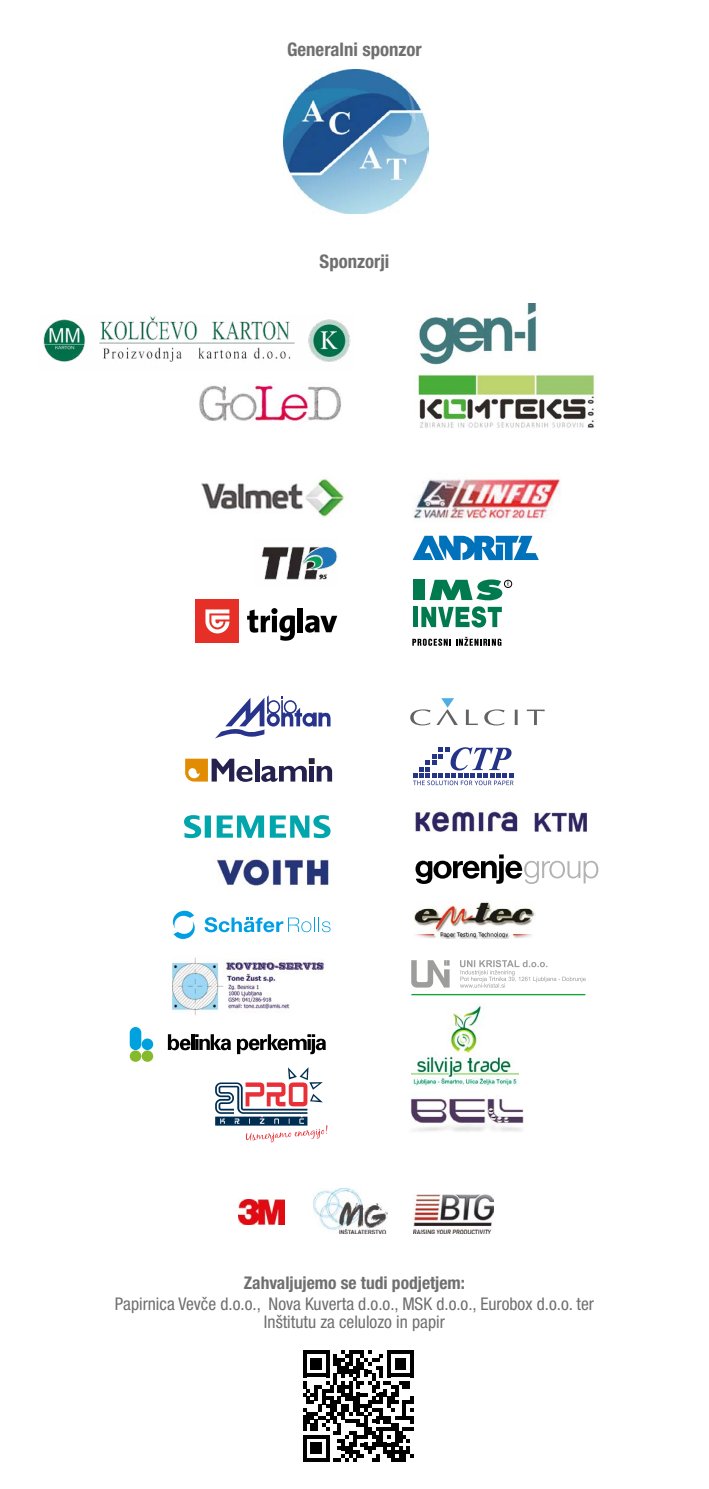
<style>
.page{position:relative;width:709px;height:1489px;background:#fff}
.page>*{position:absolute;margin:0;border:0;box-sizing:border-box;transform-origin:0 0}
.t1{font:700 condensed 18.75px "Helvetica Neue LT Pro";color:#706f6f}
.t2{font:condensed 17.5px/17.5px "Helvetica Neue LT Pro";color:#706f6f;text-align:center}
.t3{font:700 condensed 17.5px "Helvetica Neue LT Pro";color:#706f6f}
</style>
<div class="page">
<svg style="left:412px;top:535px;width:127px;height:25px"></svg>
<img style="left:199px;top:385px;width:142px;height:36px">
<img style="left:261px;top:546px;width:77px;height:34px">
<div style="left:504px;top:580px;width:8px;height:7px;border:1px solid #000;border-radius:50%"></div>
<div style="left:413px;top:579px;width:11px;height:21px;background:#007a4e"></div>
<svg style="left:429px;top:579px;width:80px;height:21px"></svg>
<hr style="left:413px;top:607px;width:4px;height:20px;background:#007a4e">
<svg style="left:421px;top:606px;width:81px;height:21px"></svg>
<svg style="left:412px;top:636px;width:89px;height:10px"></svg>
<svg style="left:247px;top:608px;width:48px;height:32px"></svg>
<div style="left:298px;top:608px;width:5px;height:24px;background:#000"></div>
<svg style="left:305px;top:615px;width:32px;height:17px"></svg>
<div style="left:195px;top:599px;width:44px;height:44px;background:#e63027"></div>
<svg style="left:205px;top:609px;width:24px;height:24px"></svg>
<img style="left:418px;top:371px;width:177px;height:57px">
<svg style="left:303px;top:1350px;width:111px;height:111px"></svg>
<img style="left:283px;top:70px;width:145px;height:143px">
<img style="left:201px;top:479px;width:144px;height:39px">
<img style="left:414px;top:1194px;width:79px;height:38px">
<img style="left:314px;top:1188px;width:73px;height:44px">
<img style="left:238px;top:1199px;width:47px;height:25px">
<img style="left:416px;top:303px;width:121px;height:62px">
<img style="left:43px;top:315px;width:308px;height:47px">
<img style="left:414px;top:478px;width:147px;height:44px">
<svg style="left:484px;top:709px;width:20px;height:16px"></svg>
<svg style="left:466px;top:709px;width:12px;height:16px"></svg>
<hr style="left:514px;top:709px;width:3px;height:16px;background:#646363">
<svg style="left:527px;top:709px;width:17px;height:16px"></svg>
<svg style="left:436px;top:698px;width:22px;height:27px"></svg>
<svg style="left:410px;top:709px;width:20px;height:16px"></svg>
<svg style="left:173px;top:910px;width:22px;height:29px"></svg>
<svg style="left:204px;top:917px;width:126px;height:15px"></svg>
<svg style="left:215px;top:695px;width:116px;height:44px"></svg>
<div style="left:142px;top:1038px;width:11px;height:12px;background:#00a1df;border-radius:50%"></div>
<div style="left:142px;top:1050px;width:11px;height:11px;background:#87b92c;border-radius:50%"></div>
<div style="left:130px;top:1050px;width:11px;height:11px;background:#87b92c;border-radius:50%"></div>
<div style="left:130px;top:1026px;width:11px;height:24px;background:#00a1df;border-radius:6px"></div>
<svg style="left:168px;top:1034px;width:63px;height:16px"></svg>
<svg style="left:237px;top:1034px;width:89px;height:20px"></svg>
<img style="left:173px;top:957px;width:151px;height:58px">
<svg style="left:411px;top:960px;width:38px;height:27px"></svg>
<svg style="left:460px;top:960px;width:125px;height:27px"></svg>
<hr style="left:411px;top:993px;width:174px;height:2px;background:#13a538">
<svg style="left:413px;top:747px;width:100px;height:38px"></svg>
<hr style="left:255px;top:758px;width:4px;height:23px;background:#25214f">
<svg style="left:261px;top:758px;width:71px;height:23px"></svg>
<svg style="left:185px;top:758px;width:68px;height:23px"></svg>
<img style="left:415px;top:808px;width:172px;height:24px">
<svg style="left:184px;top:815px;width:146px;height:23px"></svg>
<svg style="left:215px;top:1067px;width:112px;height:75px"></svg>
<img style="left:217px;top:856px;width:112px;height:30px">
<img style="left:411px;top:1098px;width:113px;height:34px">
<img style="left:414px;top:901px;width:121px;height:37px">
<img style="left:411px;top:1004px;width:107px;height:83px">
<svg style="left:415px;top:854px;width:183px;height:29px"></svg>
<p class="t1" style="left:287px;top:38px;width:136px">Generalni sponzor</p>
<p class="t1" style="left:319px;top:250px;width:71px">Sponzorji</p>
<p class="t3" style="left:244px;top:1272px;width:223px">Zahvaljujemo se tudi podjetjem:</p>
<p class="t2" style="left:115px;top:1294px;width:480px">Papirnica Vevče d.o.o., Nova Kuverta d.o.o., MSK d.o.o., Eurobox d.o.o. ter<br>Inštitutu za celulozo in papir</p>
</div>
